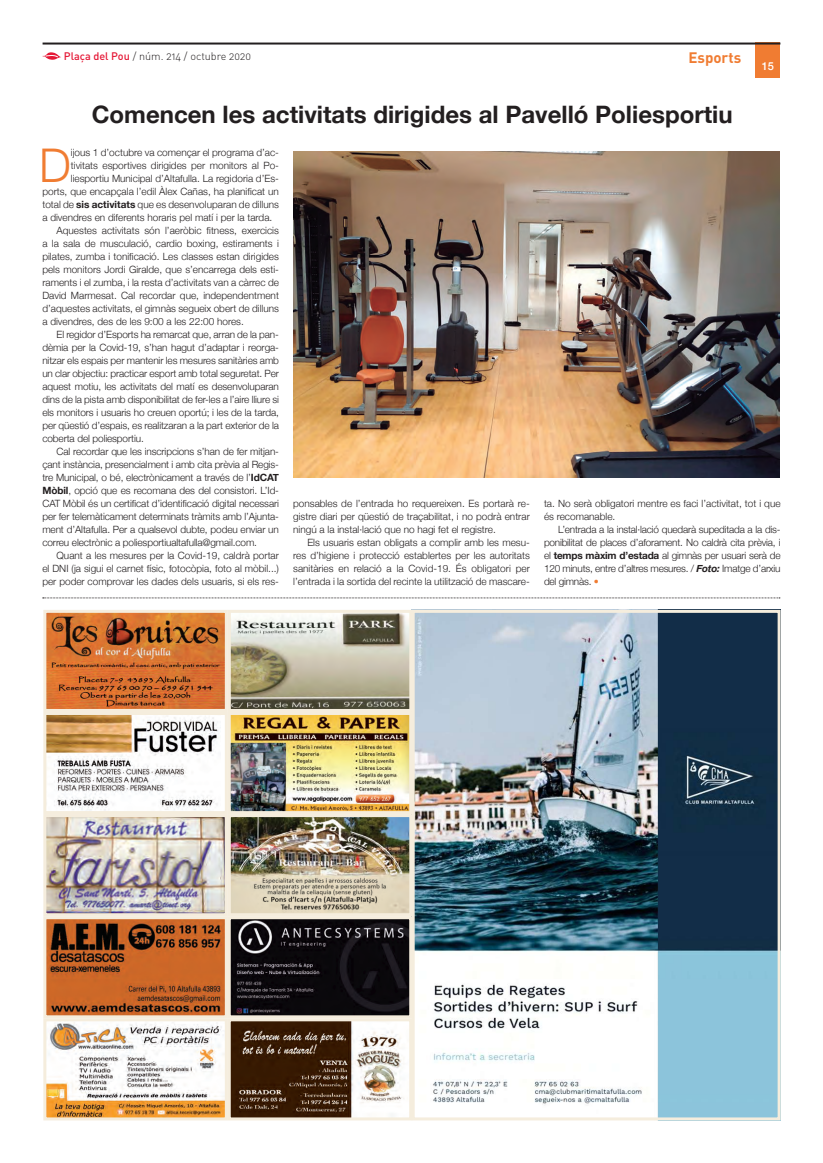
<style>
.page{position:relative;width:823px;height:1163px;background:#fff}
.page>*{position:absolute;margin:0;border:0;box-sizing:border-box;transform-origin:0 0}
.t1{font:300 46.4px "Helvetica Neue";color:#f07c32}
.t2{font:700 24px "Helvetica Neue";color:#231f20}
.t3{font:700 15px "DIN";color:#f07c32}
.t4{font:500 11px "Helvetica Neue";color:#fff}
.t5{font:10.8px "DIN Light Alternate";color:#231f20}
.t6{font:300 10px/13px "Helvetica Neue";color:#231f20;text-align:justify}
.s1{font-family:"DIN";font-weight:500;color:#e51836}
.s2{font-weight:700}
.s3{font-weight:700;font-style:italic}
.s4{color:#f07c32}
</style>
<div class="page">
<svg style="left:43px;top:52px;width:18px;height:8px"></svg>
<div style="left:755px;top:43px;width:24px;height:35px;background:#f07c32"></div>
<hr style="left:43px;top:43px;width:737px;height:2px;background:#231f20">
<svg style="left:43px;top:597px;width:736px;height:1px"></svg>
<img style="left:415px;top:613px;width:361px;height:503px">
<div style="left:411px;top:609px;width:369px;height:511px;border:3px solid #f5eddd"></div>
<img style="left:47px;top:818px;width:177px;height:94px">
<div style="left:43px;top:814px;width:185px;height:102px;border:3px solid #f5eddd"></div>
<img style="left:47px;top:715px;width:172px;height:95px">
<div style="left:43px;top:711px;width:185px;height:103px;border:3px solid #f5eddd"></div>
<img style="left:232px;top:715px;width:176px;height:95px">
<div style="left:228px;top:711px;width:184px;height:103px;border:3px solid #f5eddd"></div>
<img style="left:232px;top:613px;width:176px;height:94px">
<div style="left:228px;top:609px;width:184px;height:102px;border:3px solid #f5eddd"></div>
<img style="left:47px;top:613px;width:177px;height:94px">
<div style="left:43px;top:609px;width:185px;height:102px;border:3px solid #f5eddd"></div>
<img style="left:47px;top:920px;width:177px;height:94px">
<div style="left:43px;top:916px;width:185px;height:102px;border:3px solid #f5eddd"></div>
<img style="left:232px;top:920px;width:176px;height:94px">
<div style="left:228px;top:916px;width:184px;height:102px;border:3px solid #f5eddd"></div>
<img style="left:47px;top:1022px;width:177px;height:94px">
<div style="left:43px;top:1018px;width:185px;height:102px;border:3px solid #f5eddd"></div>
<img style="left:232px;top:1022px;width:172px;height:94px">
<div style="left:228px;top:1018px;width:184px;height:102px;border:3px solid #f5eddd"></div>
<img style="left:293px;top:152px;width:485px;height:325px">
<img style="left:232px;top:818px;width:176px;height:94px">
<div style="left:228px;top:814px;width:184px;height:102px;border:3px solid #f5eddd"></div>
<p class="t5" style="left:64px;top:49px;width:188px"><span class="s1">Plaça del Pou</span> / núm. 214 / octubre 2020</p>
<h3 class="t3" style="left:688px;top:47px;width:54px">Esports</h3>
<h2 class="t2" style="left:92px;top:96px;width:642px">Comencen les activitats dirigides al Pavelló Poliesportiu</h2>
<p class="t4" style="left:761px;top:57px;width:14px">15</p>
<h1 class="t1" style="left:39px;top:128px;width:33px">D</h1>
<p class="t6" style="left:71px;top:145px;width:209px">ijous 1 d’octubre va començar el programa d’ac-</p>
<p class="t6" style="left:71px;top:158px;width:209px">tivitats esportives dirigides per monitors al Po-</p>
<p class="t6" style="left:71px;top:171px;width:209px">liesportiu Municipal d’Altafulla. La regidoria d’Es-</p>
<p class="t6" style="left:42px;top:184px;width:238px">ports, que encapçala l’edil Àlex Cañas, ha planificat un</p>
<p class="t6" style="left:42px;top:197px;width:238px">total de <span class="s2">sis activitats</span> que es desenvoluparan de dilluns</p>
<p class="t6" style="left:42px;top:210px;width:231px">a divendres en diferents horaris pel matí i per la tarda.</p>
<p class="t6" style="left:56px;top:223px;width:224px">Aquestes activitats són l’aeròbic fitness, exercicis</p>
<p class="t6" style="left:42px;top:236px;width:238px">a la sala de musculació, cardio boxing, estiraments i</p>
<p class="t6" style="left:42px;top:249px;width:238px">pilates, zumba i tonificació. Les classes estan dirigides</p>
<p class="t6" style="left:42px;top:262px;width:238px">pels monitors Jordi Giralde, que s’encarrega dels esti-</p>
<p class="t6" style="left:42px;top:275px;width:238px">raments i el zumba, i la resta d’activitats van a càrrec de</p>
<p class="t6" style="left:42px;top:288px;width:238px">David Marmesat. Cal recordar que, independentment</p>
<p class="t6" style="left:42px;top:301px;width:238px">d’aquestes activitats, el gimnàs segueix obert de dilluns</p>
<p class="t6" style="left:42px;top:314px;width:203px">a divendres, des de les 9:00 a les 22:00 hores.</p>
<p class="t6" style="left:56px;top:327px;width:224px">El regidor d’Esports ha remarcat que, arran de la pan-</p>
<p class="t6" style="left:42px;top:340px;width:238px">dèmia per la Covid-19, s’han hagut d’adaptar i reorga-</p>
<p class="t6" style="left:42px;top:353px;width:238px">nitzar els espais per mantenir les mesures sanitàries amb</p>
<p class="t6" style="left:42px;top:366px;width:238px">un clar objectiu: practicar esport amb total seguretat. Per</p>
<p class="t6" style="left:42px;top:379px;width:238px">aquest motiu, les activitats del matí es desenvoluparan</p>
<p class="t6" style="left:42px;top:392px;width:238px">dins de la pista amb disponibilitat de fer-les a l’aire lliure si</p>
<p class="t6" style="left:42px;top:405px;width:238px">els monitors i usuaris ho creuen oportú; i les de la tarda,</p>
<p class="t6" style="left:42px;top:418px;width:238px">per qüestió d’espais, es realitzaran a la part exterior de la</p>
<p class="t6" style="left:42px;top:431px;width:103px">coberta del poliesportiu.</p>
<p class="t6" style="left:56px;top:444px;width:224px">Cal recordar que les inscripcions s’han de fer mitjan-</p>
<p class="t6" style="left:42px;top:457px;width:238px">çant instància, presencialment i amb cita prèvia al Regis-</p>
<p class="t6" style="left:42px;top:470px;width:238px">tre Municipal, o bé, electrònicament a través de l’<span class="s2">IdCAT</span></p>
<p class="t6" style="left:42px;top:483px;width:238px"><span class="s2">Mòbil</span>, opció que es recomana des del consistori. L’Id-</p>
<p class="t6" style="left:42px;top:496px;width:238px">CAT Mòbil és un certificat d’identificació digital necessari</p>
<p class="t6" style="left:42px;top:509px;width:238px">per fer telemàticament determinats tràmits amb l’Ajunta-</p>
<p class="t6" style="left:42px;top:522px;width:238px">ment d’Altafulla. Per a qualsevol dubte, podeu enviar un</p>
<p class="t6" style="left:42px;top:535px;width:216px">correu electrònic a poliesportiualtafulla@gmail.com.</p>
<p class="t6" style="left:57px;top:548px;width:224px">Quant a les mesures per la Covid-19, caldrà portar</p>
<p class="t6" style="left:42px;top:561px;width:238px">el DNI (ja sigui el carnet físic, fotocòpia, foto al mòbil...)</p>
<p class="t6" style="left:42px;top:574px;width:238px">per poder comprovar les dades dels usuaris, si els res-</p>
<p class="t6" style="left:293px;top:496px;width:238px">ponsables de l’entrada ho requereixen. Es portarà re&shy;gistre diari per qüestió de traçabilitat, i no podrà entrar ningú a la instal·lació que no hagi fet el registre.</p>
<p class="t6" style="left:293px;top:535px;width:238px;text-indent:14px">Els usuaris estan obligats a complir amb les mesu&shy;res d’higiene i protecció establertes per les autoritats sanitàries en relació a la Covid-19. És obligatori per l’entrada i la sortida del recinte la utilització de mascare-</p>
<p class="t6" style="left:543px;top:496px;width:238px">ta. No serà obligatori mentre es faci l’activitat, tot i que és recomanable.</p>
<p class="t6" style="left:543px;top:522px;width:238px;text-indent:14px">L’entrada a la instal·lació quedarà supeditada a la dis&shy;ponibilitat de places d’aforament. No caldrà cita prèvia, i el <span class="s2">temps màxim d’estada</span> al gimnàs per usuari serà de 120 minuts, entre d’altres mesures. / <span class="s3">Foto:</span> Imatge d’arxiu del gimnàs. <span class="s4">•</span></p>
</div>
